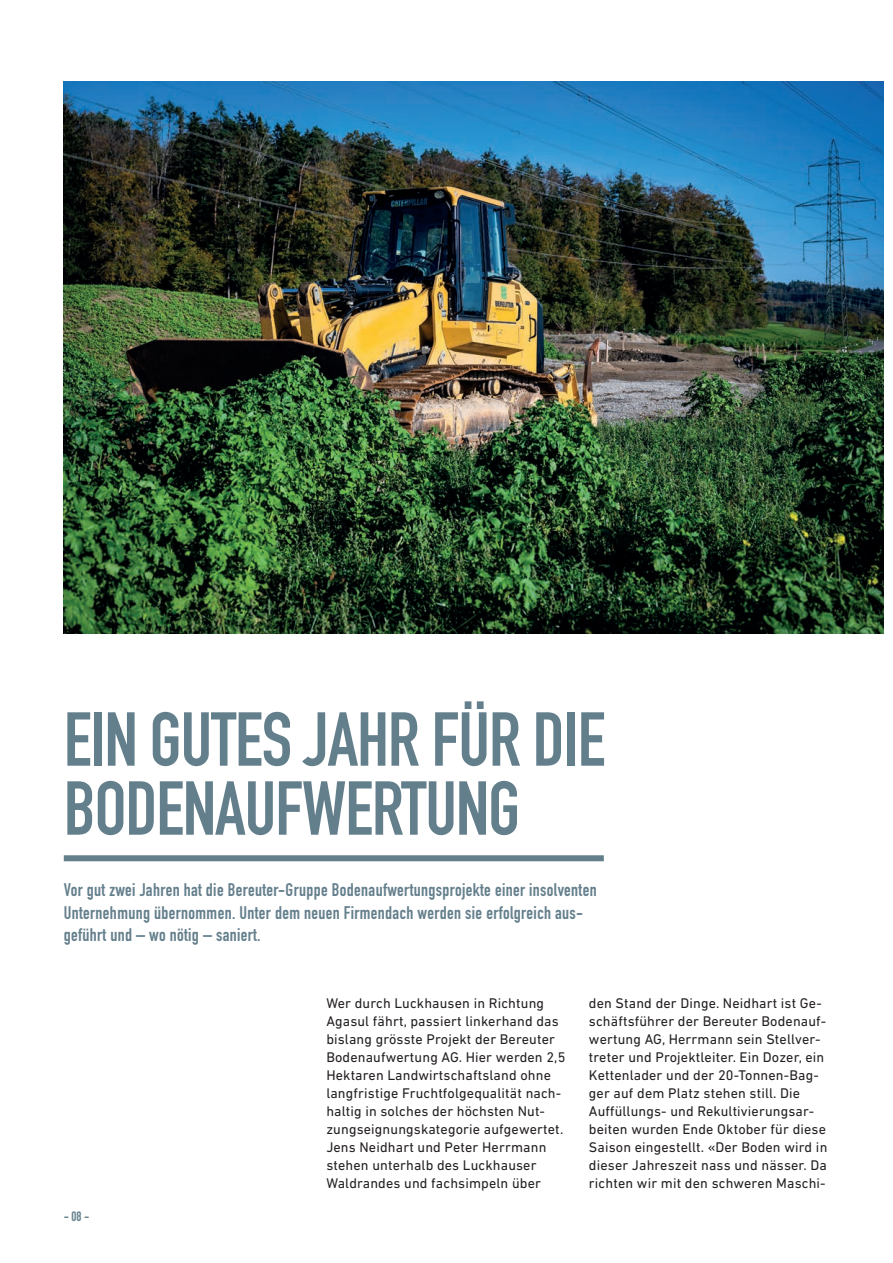
<style>
.page{position:relative;width:893px;height:1263px;background:#fff}
.page>*{position:absolute;margin:0;border:0;box-sizing:border-box;transform-origin:0 0}
.t1{font:700 75px/69px "DIN Condensed";letter-spacing:-.015em;color:#647f8c}
.t2{font:700 18px/22.5px "DIN Condensed";letter-spacing:.02em;color:#647f8c}
.t3{font:14.25px/18px "DIN Next LT Pro";letter-spacing:.01em;color:#231f20}
.t4{font:700 13.5px "DIN Condensed";color:#647f8c}
</style>
<div class="page">
<div style="left:64px;top:855px;width:540px;height:6px;background:#647f8c"></div>
<img style="left:64px;top:81px;width:819px;height:552px">
<h1 class="t1" style="left:64px;top:704px;width:543px">EIN GUTES JAHR FÜR DIE<br>BODENAUFWERTUNG</h1>
<p class="t2" style="left:64px;top:879px;width:534px">Vor gut zwei Jahren hat die Bereuter-Gruppe Bodenaufwertungsprojekte einer insolventen<br>Unternehmung übernommen. Unter dem neuen Firmendach werden sie erfolgreich aus&shy;geführt und – wo nötig – saniert.</p>
<p class="t4" style="left:64px;top:1207px;width:27px">- 08 -</p>
<p class="t3" style="left:326px;top:994px;width:241px">Wer durch Luckhausen in Richtung Agasul fährt, passiert linkerhand das bislang grösste Projekt der Bereuter Bodenaufwertung AG. Hier werden 2,5<br>Hektaren Landwirtschaftsland ohne langfristige Fruchtfolgequalität nach&shy;haltig in solches der höchsten Nut&shy;zungseignungskategorie aufgewertet.<br>Jens Neidhart und Peter Herrmann stehen unterhalb des Luckhauser Waldrandes und fachsimpeln über</p>
<p class="t3" style="left:589px;top:994px;width:240px">den Stand der Dinge. Neidhart ist Ge&shy;schäftsführer der Bereuter Bodenauf&shy;wertung AG, Herrmann sein Stellver&shy;treter und Projektleiter. Ein Dozer, ein Kettenlader und der 20-Tonnen-Bag&shy;ger auf dem Platz stehen still. Die Auffüllungs- und Rekultivierungsar&shy;beiten wurden Ende Oktober für diese Saison eingestellt. «Der Boden wird in dieser Jahreszeit nass und nässer. Da richten wir mit den schweren Maschi-</p>
</div>
